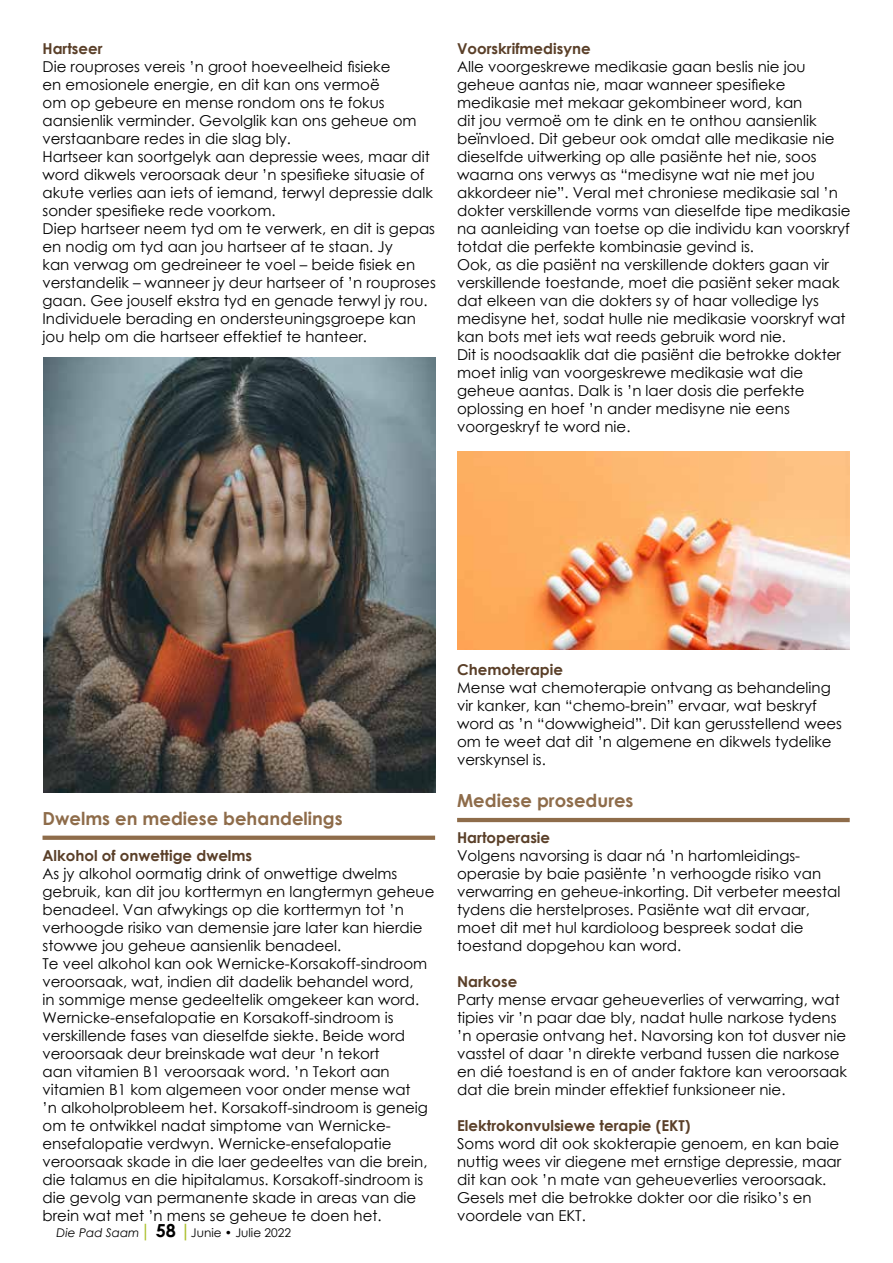
<style>
.page{position:relative;width:893px;height:1263px;background:#fff}
.page>*{position:absolute;margin:0;border:0;box-sizing:border-box;transform-origin:0 0}
.t1{font:700 18px "Century Gothic";color:#8e6c4a}
.t2{font:15px/18px "Century Gothic";color:#000}
.t3{font:700 15px "Century Gothic";color:#5a3f28}
.t4{font:12px "Century Gothic";color:#000}
.s1{font-style:italic}
.s2{font-size:18px;color:#abc02c}
.s3{font-weight:700;font-size:18px}
.s4{font-weight:700;font-size:18px;color:#abc02c}
</style>
<div class="page">
<img style="left:43px;top:358px;width:392px;height:434px">
<img style="left:458px;top:451px;width:392px;height:199px">
<svg style="left:43px;top:836px;width:392px;height:4px;background:#91704f"></svg>
<hr style="left:457px;top:818px;width:393px;height:4px;background:#8e6c4a">
<p class="t3" style="left:43px;top:37px;width:62px">Hartseer</p>
<p class="t2" style="left:43px;top:57px;width:395px">Die rouproses vereis ’n groot hoeveelheid fisieke<br>en emosionele energie, en dit kan ons vermoë<br>om op gebeure en mense rondom ons te fokus aansienlik verminder. Gevolglik kan ons geheue om verstaanbare redes in die slag bly.<br>Hartseer kan soortgelyk aan depressie wees, maar dit word dikwels veroorsaak deur ’n spesifieke situasie of akute verlies aan iets of iemand, terwyl depressie dalk sonder spesifieke rede voorkom.<br>Diep hartseer neem tyd om te verwerk, en dit is gepas en nodig om tyd aan jou hartseer af te staan. Jy<br>kan verwag om gedreineer te voel – beide fisiek en verstandelik – wanneer jy deur hartseer of ’n rouproses gaan. Gee jouself ekstra tyd en genade terwyl jy rou.<br>Individuele berading en ondersteuningsgroepe kan jou help om die hartseer effektief te hanteer.</p>
<p class="t3" style="left:457px;top:37px;width:135px">Voorskrifmedisyne</p>
<p class="t2" style="left:457px;top:57px;width:395px">Alle voorgeskrewe medikasie gaan beslis nie jou geheue aantas nie, maar wanneer spesifieke medikasie met mekaar gekombineer word, kan<br>dit jou vermoë om te dink en te onthou aansienlik beïnvloed. Dit gebeur ook omdat alle medikasie nie dieselfde uitwerking op alle pasiënte het nie, soos waarna ons verwys as “medisyne wat nie met jou akkordeer nie”. Veral met chroniese medikasie sal ’n dokter verskillende vorms van dieselfde tipe medikasie na aanleiding van toetse op die individu kan voorskryf totdat die perfekte kombinasie gevind is.<br>Ook, as die pasiënt na verskillende dokters gaan vir verskillende toestande, moet die pasiënt seker maak dat elkeen van die dokters sy of haar volledige lys medisyne het, sodat hulle nie medikasie voorskryf wat kan bots met iets wat reeds gebruik word nie.<br>Dit is noodsaaklik dat die pasiënt die betrokke dokter moet inlig van voorgeskrewe medikasie wat die geheue aantas. Dalk is ’n laer dosis die perfekte oplossing en hoef ’n ander medisyne nie eens voorgeskryf te word nie.</p>
<p class="t1" style="left:43px;top:804px;width:302px">Dwelms en mediese behandelings</p>
<p class="t3" style="left:43px;top:844px;width:211px">Alkohol of onwettige dwelms</p>
<p class="t2" style="left:43px;top:864px;width:393px">As jy alkohol oormatig drink of onwettige dwelms gebruik, kan dit jou korttermyn en langtermyn geheue benadeel. Van afwykings op die korttermyn tot ’n verhoogde risiko van demensie jare later kan hierdie stowwe jou geheue aansienlik benadeel.<br>Te veel alkohol kan ook Wernicke-Korsakoff-sindroom veroorsaak, wat, indien dit dadelik behandel word,<br>in sommige mense gedeeltelik omgekeer kan word.<br>Wernicke-ensefalopatie en Korsakoff-sindroom is verskillende fases van dieselfde siekte. Beide word veroorsaak deur breinskade wat deur ’n tekort<br>aan vitamien B1 veroorsaak word. ’n Tekort aan vitamien B1 kom algemeen voor onder mense wat<br>’n alkoholprobleem het. Korsakoff-sindroom is geneig om te ontwikkel nadat simptome van Wernicke&shy;ensefalopatie verdwyn. Wernicke-ensefalopatie veroorsaak skade in die laer gedeeltes van die brein, die talamus en die hipitalamus. Korsakoff-sindroom is die gevolg van permanente skade in areas van die brein wat met ’n mens se geheue te doen het.</p>
<p class="t4" style="left:57px;top:1224px;width:236px"><span class="s1">Die Pad Saam</span><span class="s2">|</span> <span class="s3">58</span> <span class="s4">|</span>Junie • Julie 2022</p>
<p class="t3" style="left:457px;top:659px;width:107px">Chemoterapie</p>
<p class="t2" style="left:457px;top:679px;width:386px">Mense wat chemoterapie ontvang as behandeling vir kanker, kan “chemo-brein” ervaar, wat beskryf word as ’n “dowwigheid”. Dit kan gerusstellend wees om te weet dat dit ’n algemene en dikwels tydelike verskynsel is.</p>
<p class="t1" style="left:457px;top:786px;width:178px">Mediese prosedures</p>
<p class="t3" style="left:457px;top:826px;width:94px">Hartoperasie</p>
<p class="t2" style="left:457px;top:846px;width:385px">Volgens navorsing is daar ná ’n hartomleidings&shy;operasie by baie pasiënte ’n verhoogde risiko van verwarring en geheue-inkorting. Dit verbeter meestal tydens die herstelproses. Pasiënte wat dit ervaar, moet dit met hul kardioloog bespreek sodat die toestand dopgehou kan word.</p>
<p class="t3" style="left:457px;top:970px;width:62px">Narkose</p>
<p class="t2" style="left:457px;top:990px;width:391px">Party mense ervaar geheueverlies of verwarring, wat tipies vir ’n paar dae bly, nadat hulle narkose tydens ’n operasie ontvang het. Navorsing kon tot dusver nie vasstel of daar ’n direkte verband tussen die narkose en dié toestand is en of ander faktore kan veroorsaak dat die brein minder effektief funksioneer nie.</p>
<p class="t3" style="left:457px;top:1114px;width:235px">Elektrokonvulsiewe terapie (EKT)</p>
<p class="t2" style="left:457px;top:1134px;width:386px">Soms word dit ook skokterapie genoem, en kan baie nuttig wees vir diegene met ernstige depressie, maar dit kan ook ’n mate van geheueverlies veroorsaak.<br>Gesels met die betrokke dokter oor die risiko’s en voordele van EKT.</p>
</div>
